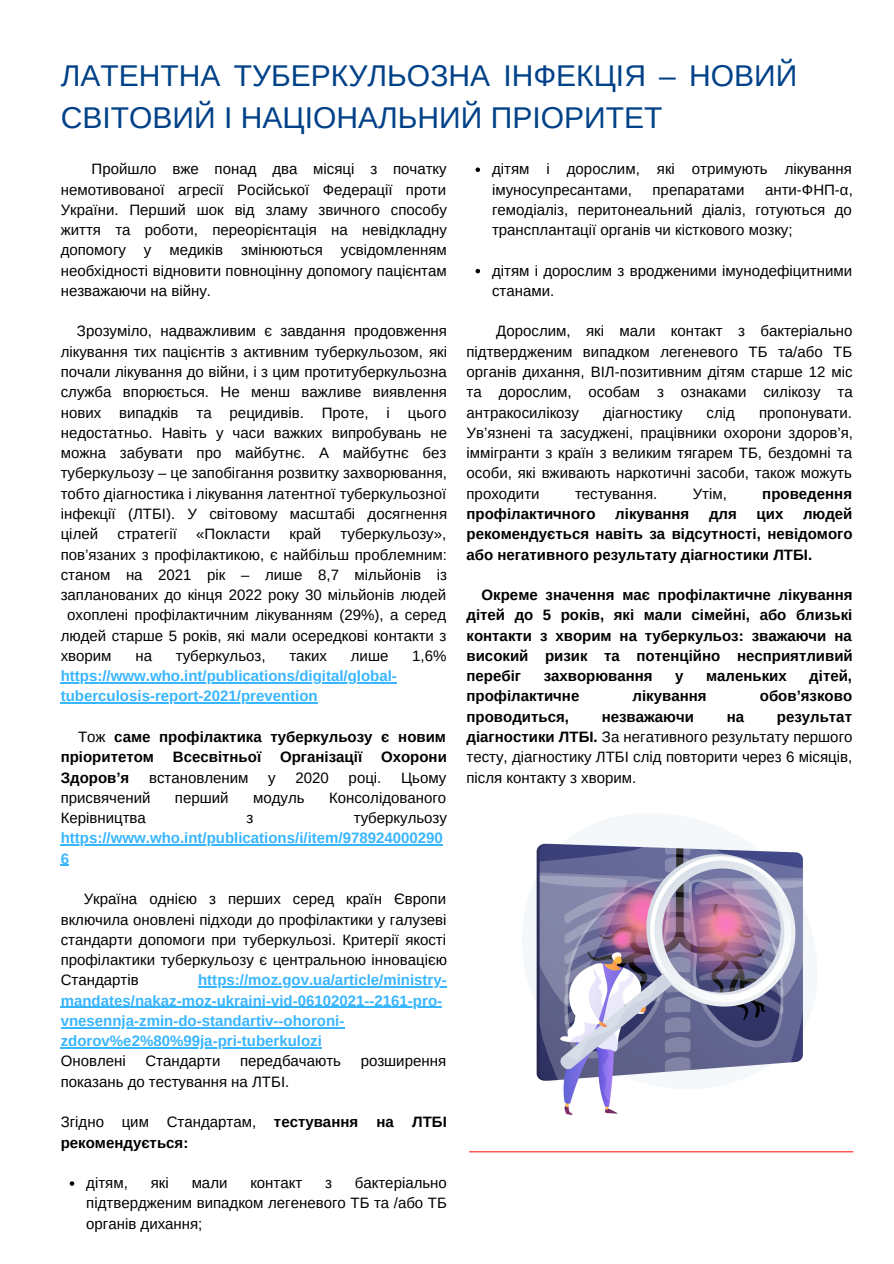
<style>
.page{position:relative;width:894px;height:1264px;background:#fff}
.page>*{position:absolute;margin:0;border:0;box-sizing:border-box;transform-origin:0 0}
.t1{font:30px/41.7px "Arimo";color:#004188}
.t2{font:15px/20.2px "Arimo";color:#000;text-align:justify}
.t3{font:700 15px/20.2px "Arimo";color:#000}
.t4{font:700 15px/20.2px "Arimo";color:#38b6ff}
.s1{font-weight:400}
.s2{font-weight:400;color:#000}
.s3{font-weight:700}
</style>
<div class="page">
<hr style="left:469px;top:1150px;width:384px;height:2px;background:#ff5757">
<img style="left:522px;top:814px;width:295px;height:301px">
<svg style="left:70px;top:1181px;width:4px;height:4px"></svg>
<hr style="left:61px;top:682px;width:336px;height:1px;background:#38b6ff">
<hr style="left:61px;top:702px;width:257px;height:1px;background:#38b6ff">
<hr style="left:61px;top:844px;width:381px;height:1px;background:#38b6ff">
<hr style="left:198px;top:986px;width:248px;height:1px;background:#38b6ff">
<hr style="left:61px;top:1006px;width:381px;height:1px;background:#38b6ff">
<hr style="left:61px;top:1027px;width:283px;height:1px;background:#38b6ff">
<hr style="left:61px;top:1047px;width:261px;height:1px;background:#38b6ff">
<svg style="left:475px;top:167px;width:5px;height:5px"></svg>
<svg style="left:475px;top:269px;width:5px;height:4px"></svg>
<p class="t1" style="left:61px;top:55px;width:737px">ЛАТЕНТНА ТУБЕРКУЛЬОЗНА ІНФЕКЦІЯ – НОВИЙ<br>СВІТОВИЙ І НАЦІОНАЛЬНИЙ ПРІОРИТЕТ</p>
<p class="t2" style="left:61px;top:159px;width:388px;text-indent:31px">Пройшло вже понад два місяці з початку немотивованої агресії Російської Федерації проти України. Перший шок від зламу звичного способу життя та роботи, переорієнтація на невідкладну допомогу у медиків змінюються усвідомленням необхідності відновити повноцінну допомогу пацієнтам незважаючи на війну.</p>
<p class="t2" style="left:61px;top:321px;width:388px;text-indent:16px">Зрозуміло, надважливим є завдання продовження лікування тих пацієнтів з активним туберкульозом, які почали лікування до війни, і з цим протитуберкульозна служба впорюється. Не менш важливе виявлення нових випадків та рецидивів. Проте, і цього недостатньо. Навіть у часи важких випробувань не можна забувати про майбутнє. А майбутнє без туберкульозу – це запобігання розвитку захворювання, тобто діагностика і лікування латентної туберкульозної інфекції (ЛТБІ). У світовому масштабі досягнення цілей</p>
<p class="t2" style="left:117px;top:524px;width:61px">стратегії</p>
<p class="t2" style="left:196px;top:524px;width:75px">«Покласти</p>
<p class="t2" style="left:289px;top:524px;width:33px">край</p>
<p class="t2" style="left:340px;top:524px;width:107px">туберкульозу»,</p>
<p class="t2" style="left:61px;top:544px;width:387px">пов’язаних з профілактикою, є найбільш проблемним:</p>
<p class="t2" style="left:61px;top:564px;width:387px">станом на 2021 рік – лише 8,7 мільйонів із</p>
<p class="t2" style="left:61px;top:584px;width:387px">запланованих до кінця 2022 року 30 мільйонів людей</p>
<p class="t2" style="left:67px;top:605px;width:380px">охоплені профілактичним лікуванням (29%), а серед</p>
<p class="t2" style="left:61px;top:625px;width:387px">людей старше 5 років, які мали осередкові контакти з</p>
<p class="t2" style="left:61px;top:645px;width:52px">хворим</p>
<p class="t2" style="left:135px;top:645px;width:18px">на</p>
<p class="t2" style="left:176px;top:645px;width:91px">туберкульоз,</p>
<p class="t2" style="left:289px;top:645px;width:39px">таких</p>
<p class="t2" style="left:351px;top:645px;width:39px">лише</p>
<p class="t2" style="left:412px;top:645px;width:36px">1,6%</p>
<p class="t4" style="left:61px;top:666px;width:337px">https://www.who.int/publications/digital/global&shy;tuberculosis-report-2021/prevention</p>
<p class="t3" style="left:61px;top:726px;width:387px;text-indent:17px"><span class="s1">Тож</span> саме профілактика туберкульозу є новим пріоритетом</p>
<p class="t3" style="left:173px;top:747px;width:90px">Всесвітньої</p>
<p class="t3" style="left:280px;top:747px;width:84px">Організації</p>
<p class="t3" style="left:381px;top:747px;width:67px">Охорони</p>
<p class="t3" style="left:61px;top:767px;width:70px">Здоров’я</p>
<p class="t2" style="left:149px;top:767px;width:101px">встановленим</p>
<p class="t2" style="left:268px;top:767px;width:9px">у</p>
<p class="t2" style="left:295px;top:767px;width:35px">2020</p>
<p class="t2" style="left:348px;top:767px;width:34px">році.</p>
<p class="t2" style="left:401px;top:767px;width:47px">Цьому</p>
<p class="t2" style="left:61px;top:787px;width:91px">присвячений</p>
<p class="t2" style="left:175px;top:787px;width:55px">перший</p>
<p class="t2" style="left:253px;top:787px;width:53px">модуль</p>
<p class="t2" style="left:329px;top:787px;width:119px">Консолідованого</p>
<p class="t2" style="left:61px;top:807px;width:87px">Керівництва</p>
<p class="t2" style="left:246px;top:807px;width:8px">з</p>
<p class="t4" style="left:61px;top:807px;width:387px;text-indent:293px"><span class="s2">туберкульозу </span>https://www.who.int/publications/i/item/978924000290<br>6</p>
<p class="t2" style="left:61px;top:888px;width:388px;text-indent:23px">Україна однією з перших серед країн Європи включила оновлені підходи до профілактики у галузеві стандарти допомоги при туберкульозі. Критерії якості профілактики туберкульозу є центральною інновацією Стандартів</p>
<p class="t4" style="left:61px;top:970px;width:387px;text-indent:137px">https://moz.gov.ua/article/ministry&shy;mandates/nakaz-moz-ukraini-vid-06102021--2161-pro&shy;vnesennja-zmin-do-standartiv--ohoroni&shy;zdorov%e2%80%99ja-pri-tuberkulozi</p>
<p class="t2" style="left:61px;top:1051px;width:67px">Оновлені</p>
<p class="t2" style="left:145px;top:1051px;width:77px">Стандарти</p>
<p class="t2" style="left:240px;top:1051px;width:102px">передбачають</p>
<p class="t2" style="left:360px;top:1051px;width:87px">розширення</p>
<p class="t2" style="left:61px;top:1071px;width:230px">показань до тестування на ЛТБІ.</p>
<p class="t3" style="left:61px;top:1111px;width:387px"><span class="s1">Згідно цим Стандартам,</span> тестування на ЛТБІ рекомендується:</p>
<p class="t2" style="left:86px;top:1172px;width:362px;text-indent:268px">бактеріально підтвердженим випадком легеневого ТБ та /або ТБ органів дихання;</p>
<p class="t2" style="left:86px;top:1172px;width:43px">дітям,</p>
<p class="t2" style="left:151px;top:1172px;width:20px">які</p>
<p class="t2" style="left:192px;top:1172px;width:37px">мали</p>
<p class="t2" style="left:250px;top:1172px;width:53px">контакт</p>
<p class="t2" style="left:325px;top:1172px;width:8px">з</p>
<p class="t2" style="left:492px;top:159px;width:361px">дітям і дорослим, які отримують лікування імуносупресантами,</p>
<p class="t2" style="left:492px;top:179px;width:362px;text-indent:273px">анти-ФНП-α, гемодіаліз, перитонеальний діаліз, готуються до трансплантації органів чи кісткового мозку;</p>
<p class="t2" style="left:492px;top:260px;width:361px">дітям і дорослим з вродженими імунодефіцитними станами.</p>
<p class="t2" style="left:466px;top:321px;width:388px;text-indent:30px">Дорослим, які мали контакт з бактеріально підтвердженим випадком легеневого ТБ та/або ТБ органів дихання, ВІЛ-позитивним дітям старше 12 міс та дорослим, особам з ознаками силікозу та антракосилікозу</p>
<p class="t2" style="left:652px;top:179px;width:93px">препаратами</p>
<p class="t2" style="left:603px;top:402px;width:81px">діагностику</p>
<p class="t2" style="left:706px;top:402px;width:30px">слід</p>
<p class="t2" style="left:466px;top:402px;width:388px;text-indent:292px">пропонувати.<br>Ув’язнені та засуджені, працівники охорони здоров’я, іммігранти з країн з великим тягарем ТБ, бездомні та особи, які вживають наркотичні засоби, також можуть проходити</p>
<p class="t2" style="left:575px;top:483px;width:84px">тестування.</p>
<p class="t2" style="left:692px;top:483px;width:36px">Утім,</p>
<p class="t3" style="left:762px;top:483px;width:91px">проведення</p>
<p class="t3" style="left:466px;top:503px;width:131px">профілактичного</p>
<p class="t3" style="left:615px;top:503px;width:76px">лікування</p>
<p class="t3" style="left:708px;top:503px;width:29px">для</p>
<p class="t3" style="left:756px;top:503px;width:28px">цих</p>
<p class="t3" style="left:466px;top:503px;width:387px;text-align:justify;text-indent:336px">людей рекомендується навіть за відсутності, невідомого або негативного результату діагностики ЛТБІ.</p>
<p class="t3" style="left:466px;top:584px;width:388px;text-align:justify;text-indent:15px">Окреме значення має профілактичне лікування дітей до 5 років, які мали сімейні, або близькі контакти з хворим на туберкульоз: зважаючи на високий ризик та потенційно несприятливий перебіг</p>
<p class="t3" style="left:543px;top:666px;width:110px">захворювання</p>
<p class="t3" style="left:675px;top:666px;width:10px">у</p>
<p class="t3" style="left:705px;top:666px;width:82px">маленьких</p>
<p class="t3" style="left:809px;top:666px;width:44px">дітей,</p>
<p class="t3" style="left:466px;top:686px;width:114px">профілактичне</p>
<p class="t3" style="left:632px;top:686px;width:76px">лікування</p>
<p class="t3" style="left:759px;top:686px;width:94px">обов’язково</p>
<p class="t3" style="left:466px;top:706px;width:104px">проводиться,</p>
<p class="t3" style="left:601px;top:706px;width:94px">незважаючи</p>
<p class="t3" style="left:726px;top:706px;width:19px">на</p>
<p class="t2" style="left:466px;top:706px;width:387px;text-indent:310px"><span class="s3">результат діагностики ЛТБІ.</span> За негативного результату першого тесту, діагностику ЛТБІ слід повторити через 6 місяців, після контакту з хворим.</p>
</div>
